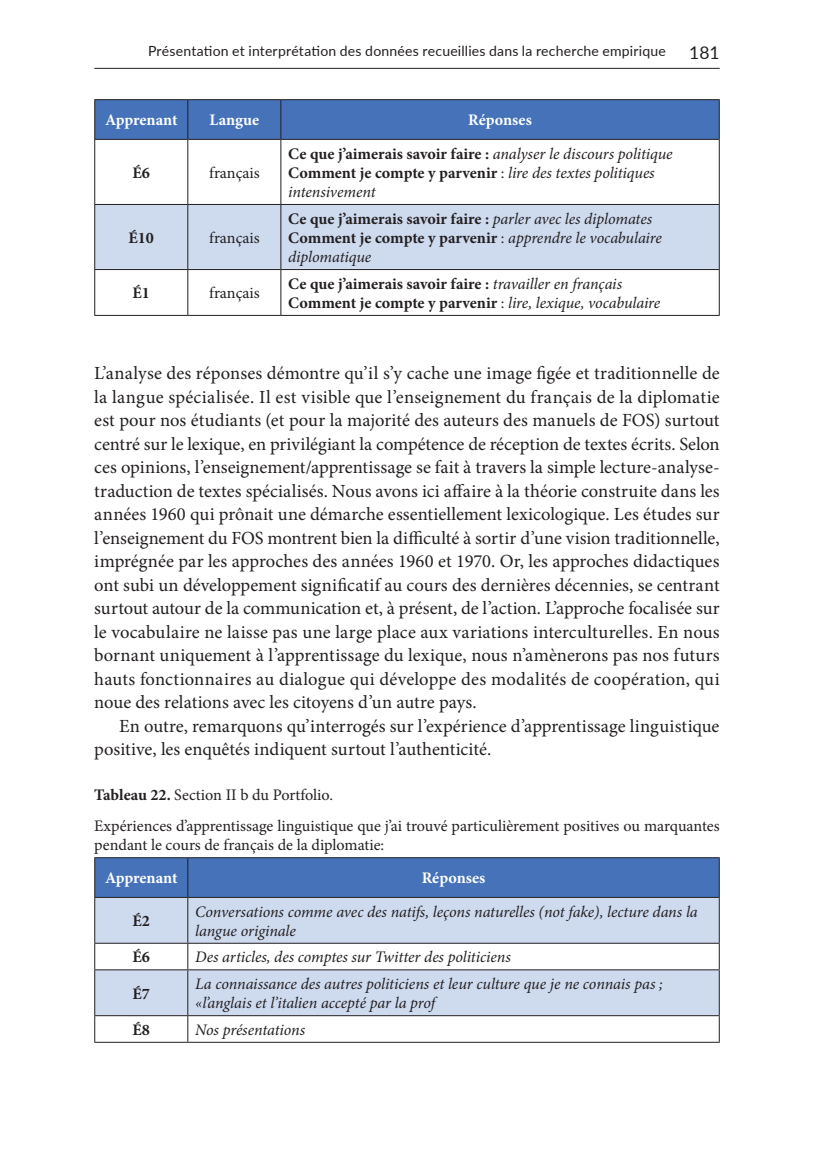
<style>
.page{position:relative;width:819px;height:1166px;background:#fff}
.page>*{position:absolute;margin:0;border:0;box-sizing:border-box;transform-origin:0 0}
.TEKST_pierwszy_akapi{font:18.55px/23.4px "Minion Pro";color:#231f20;text-align:justify}
.TEKST_OKOK{font:18.55px/23.4px "Minion Pro";letter-spacing:-.005em;color:#231f20}
.t1{font:17.5px "Lato";color:#231f20}
.TABELA_tekst_do_lewe{font:italic 16.1px/19.2px "Minion Pro";letter-spacing:-.01em;color:#231f20}
.TABELA_tekst_do_lewe-2{font:700 16.1px "Minion Pro";color:#231f20}
.XXX_TAbleau{font:16.1px/19.2px "Minion Pro";color:#231f20}
.TABELA_głowka{font:700 16.1px "Minion Pro";letter-spacing:-.005em;color:#fff}
.TABELA_tekst_do_lewe-3{font:16.1px "Minion Pro";letter-spacing:-.005em;color:#231f20}
.t2{font:14px "Lato";letter-spacing:.015em;color:#231f20}
.s1{font-weight:400;font-style:italic}
.s2{font-weight:700;font-style:normal}
.s3{font-style:normal}
.s4{font-weight:400}
.s5{font-weight:700}
</style>
<div class="page">
<hr style="left:94px;top:68px;width:625px;height:1px;background:#231f20">
<div style="left:95px;top:100px;width:623px;height:39px;background:#4572b8"></div>
<div style="left:95px;top:205px;width:623px;height:64px;background:#cedbef"></div>
<hr style="left:187px;top:100px;width:1px;height:39px;background:#231f20">
<hr style="left:280px;top:100px;width:1px;height:39px;background:#231f20">
<hr style="left:187px;top:140px;width:1px;height:64px;background:#231f20">
<hr style="left:280px;top:140px;width:1px;height:64px;background:#231f20">
<hr style="left:94px;top:204px;width:94px;height:1px;background:#231f20">
<hr style="left:188px;top:204px;width:93px;height:1px;background:#231f20">
<hr style="left:187px;top:205px;width:1px;height:64px;background:#231f20">
<hr style="left:281px;top:204px;width:438px;height:1px;background:#231f20">
<hr style="left:280px;top:205px;width:1px;height:64px;background:#231f20">
<hr style="left:94px;top:269px;width:94px;height:1px;background:#231f20">
<hr style="left:188px;top:269px;width:93px;height:1px;background:#231f20">
<hr style="left:187px;top:270px;width:1px;height:45px;background:#231f20">
<hr style="left:281px;top:269px;width:438px;height:1px;background:#231f20">
<hr style="left:280px;top:270px;width:1px;height:45px;background:#231f20">
<hr style="left:94px;top:99px;width:94px;height:1px;background:#231f20">
<hr style="left:94px;top:100px;width:1px;height:39px;background:#231f20">
<hr style="left:188px;top:99px;width:93px;height:1px;background:#231f20">
<hr style="left:281px;top:99px;width:438px;height:1px;background:#231f20">
<hr style="left:718px;top:100px;width:1px;height:39px;background:#231f20">
<hr style="left:94px;top:139px;width:94px;height:1px;background:#231f20">
<hr style="left:94px;top:140px;width:1px;height:64px;background:#231f20">
<hr style="left:188px;top:139px;width:93px;height:1px;background:#231f20">
<hr style="left:281px;top:139px;width:438px;height:1px;background:#231f20">
<hr style="left:718px;top:140px;width:1px;height:64px;background:#231f20">
<hr style="left:94px;top:205px;width:1px;height:64px;background:#231f20">
<hr style="left:718px;top:205px;width:1px;height:64px;background:#231f20">
<hr style="left:94px;top:270px;width:1px;height:45px;background:#231f20">
<hr style="left:718px;top:270px;width:1px;height:45px;background:#231f20">
<hr style="left:94px;top:315px;width:94px;height:1px;background:#231f20">
<hr style="left:188px;top:315px;width:93px;height:1px;background:#231f20">
<hr style="left:281px;top:315px;width:438px;height:1px;background:#231f20">
<div style="left:95px;top:858px;width:623px;height:39px;background:#4572b8"></div>
<svg style="left:95px;top:898px;width:623px;height:117px;fill:#cedbef"></svg>
<hr style="left:187px;top:858px;width:1px;height:39px;background:#231f20">
<hr style="left:187px;top:898px;width:1px;height:45px;background:#231f20">
<hr style="left:94px;top:943px;width:94px;height:1px;background:#231f20">
<hr style="left:188px;top:943px;width:531px;height:1px;background:#231f20">
<svg style="left:187px;top:943px;width:1px;height:26px"></svg>
<hr style="left:94px;top:969px;width:94px;height:1px;background:#231f20">
<hr style="left:188px;top:969px;width:531px;height:1px;background:#231f20">
<hr style="left:187px;top:970px;width:1px;height:45px;background:#231f20">
<hr style="left:94px;top:1015px;width:94px;height:1px;background:#231f20">
<hr style="left:188px;top:1015px;width:531px;height:1px;background:#231f20">
<svg style="left:187px;top:1016px;width:1px;height:26px"></svg>
<hr style="left:94px;top:857px;width:94px;height:1px;background:#231f20">
<hr style="left:94px;top:858px;width:1px;height:39px;background:#231f20">
<hr style="left:188px;top:857px;width:531px;height:1px;background:#231f20">
<hr style="left:718px;top:858px;width:1px;height:39px;background:#231f20">
<hr style="left:94px;top:897px;width:94px;height:1px;background:#231f20">
<hr style="left:94px;top:898px;width:1px;height:45px;background:#231f20">
<hr style="left:188px;top:897px;width:531px;height:1px;background:#231f20">
<hr style="left:718px;top:898px;width:1px;height:45px;background:#231f20">
<svg style="left:94px;top:943px;width:1px;height:26px"></svg>
<svg style="left:718px;top:943px;width:1px;height:26px"></svg>
<hr style="left:94px;top:970px;width:1px;height:45px;background:#231f20">
<hr style="left:718px;top:970px;width:1px;height:45px;background:#231f20">
<svg style="left:94px;top:1016px;width:1px;height:26px"></svg>
<svg style="left:718px;top:1016px;width:1px;height:26px"></svg>
<hr style="left:94px;top:1042px;width:94px;height:1px;background:#231f20">
<hr style="left:188px;top:1042px;width:531px;height:1px;background:#231f20">
<p class="t2" style="left:148px;top:41px;width:519px">Présentation et interprétation des données recueillies dans la recherche empirique</p>
<p class="t1" style="left:689px;top:40px;width:32px">181</p>
<p class="TABELA_głowka" style="left:105px;top:109px;width:74px">Apprenant</p>
<p class="TABELA_głowka" style="left:209px;top:109px;width:51px">Langue</p>
<p class="TABELA_głowka" style="left:468px;top:109px;width:65px">Réponses</p>
<p class="TABELA_tekst_do_lewe-2" style="left:132px;top:161px;width:19px">É6</p>
<p class="TABELA_tekst_do_lewe-3" style="left:209px;top:162px;width:52px">français</p>
<p class="TABELA_tekst_do_lewe-2" style="left:288px;top:142px;width:386px">Ce que j’aimerais savoir faire : <span class="s1">analyser le discours politique</span></p>
<p class="TABELA_tekst_do_lewe" style="left:288px;top:163px;width:368px"><span class="s2">Comment je compte y parvenir</span> <span class="s3">:</span> lire des textes politiques intensivement</p>
<p class="TABELA_tekst_do_lewe-2" style="left:128px;top:226px;width:27px">É10</p>
<p class="TABELA_tekst_do_lewe-3" style="left:209px;top:227px;width:52px">français</p>
<p class="TABELA_tekst_do_lewe-2" style="left:132px;top:282px;width:19px">É1</p>
<p class="TABELA_tekst_do_lewe-3" style="left:209px;top:282px;width:52px">français</p>
<p class="TABELA_tekst_do_lewe-2" style="left:288px;top:207px;width:365px">Ce que j’aimerais savoir faire : <span class="s1">parler avec les diplomates</span></p>
<p class="TABELA_tekst_do_lewe" style="left:288px;top:228px;width:375px"><span class="s2">Comment je compte y parvenir</span> <span class="s3">:</span> apprendre le vocabulaire diplomatique</p>
<p class="TABELA_tekst_do_lewe-2" style="left:288px;top:272px;width:335px">Ce que j’aimerais savoir faire : <span class="s1">travailler en français</span></p>
<p class="TABELA_tekst_do_lewe-2" style="left:288px;top:291px;width:373px">Comment je compte y parvenir <span class="s4">:</span> <span class="s1">lire, lexique, vocabulaire</span></p>
<p class="TEKST_pierwszy_akapi" style="left:94px;top:362px;width:627px">L’analyse des réponses démontre qu’il s’y cache une image figée et traditionnelle de la langue spécialisée. Il est visible que l’enseignement du français de la diplomatie est pour nos étudiants (et pour la majorité des auteurs des manuels de FOS) surtout centré sur le lexique, en privilégiant la compétence de réception de textes écrits. Selon ces opinions, l’enseignement/apprentissage se fait à travers la simple lecture-analyse&shy;traduction de textes spécialisés. Nous avons ici affaire à la théorie construite dans les années 1960 qui prônait une démarche essentiellement lexicologique. Les études sur l’enseignement du FOS montrent bien la difficulté à sortir d’une vision traditionnelle, imprégnée par les approches des années 1960 et 1970. Or, les approches didactiques ont subi un développement significatif au cours des dernières décennies, se centrant surtout autour de la communication et, à présent, de l’action. L’approche focalisée sur le vocabulaire ne laisse pas une large place aux variations interculturelles. En nous bornant uniquement à l’apprentissage du lexique, nous n’amènerons pas nos futurs hauts fonctionnaires au dialogue qui développe des modalités de coopération, qui noue des relations avec les citoyens d’un autre pays.</p>
<p class="TEKST_OKOK" style="left:94px;top:714px;width:626px;text-indent:25px">En outre, remarquons qu’interrogés sur l’expérience d’apprentissage linguistique positive, les enquêtés indiquent surtout l’authenticité.</p>
<p class="XXX_TAbleau" style="left:94px;top:785px;width:240px"><span class="s5">Tableau 22.</span> Section II b du Portfolio.</p>
<p class="XXX_TAbleau" style="left:94px;top:816px;width:626px">Expériences d’apprentissage linguistique que j’ai trouvé particulièrement positives ou marquantes pendant le cours de français de la diplomatie:</p>
<p class="TABELA_głowka" style="left:105px;top:867px;width:74px">Apprenant</p>
<p class="TABELA_głowka" style="left:422px;top:867px;width:65px">Réponses</p>
<p class="TABELA_tekst_do_lewe-2" style="left:132px;top:910px;width:19px">É2</p>
<p class="TABELA_tekst_do_lewe" style="left:195px;top:902px;width:504px">Conversations comme avec des natifs, leçons naturelles (not fake), lecture dans la langue originale</p>
<p class="TABELA_tekst_do_lewe-2" style="left:132px;top:946px;width:19px">É6</p>
<p class="TABELA_tekst_do_lewe" style="left:195px;top:947px;width:317px">Des articles, des comptes sur Twitter des politiciens</p>
<p class="TABELA_tekst_do_lewe-2" style="left:132px;top:982px;width:19px">É7</p>
<p class="TABELA_tekst_do_lewe" style="left:195px;top:974px;width:469px">La connaissance des autres politiciens et leur culture que je ne connais pas ; «l’anglais et l’italien accepté par la prof</p>
<p class="TABELA_tekst_do_lewe-2" style="left:132px;top:1018px;width:19px">É8</p>
<p class="TABELA_tekst_do_lewe" style="left:195px;top:1020px;width:111px">Nos présentations</p>
</div>
